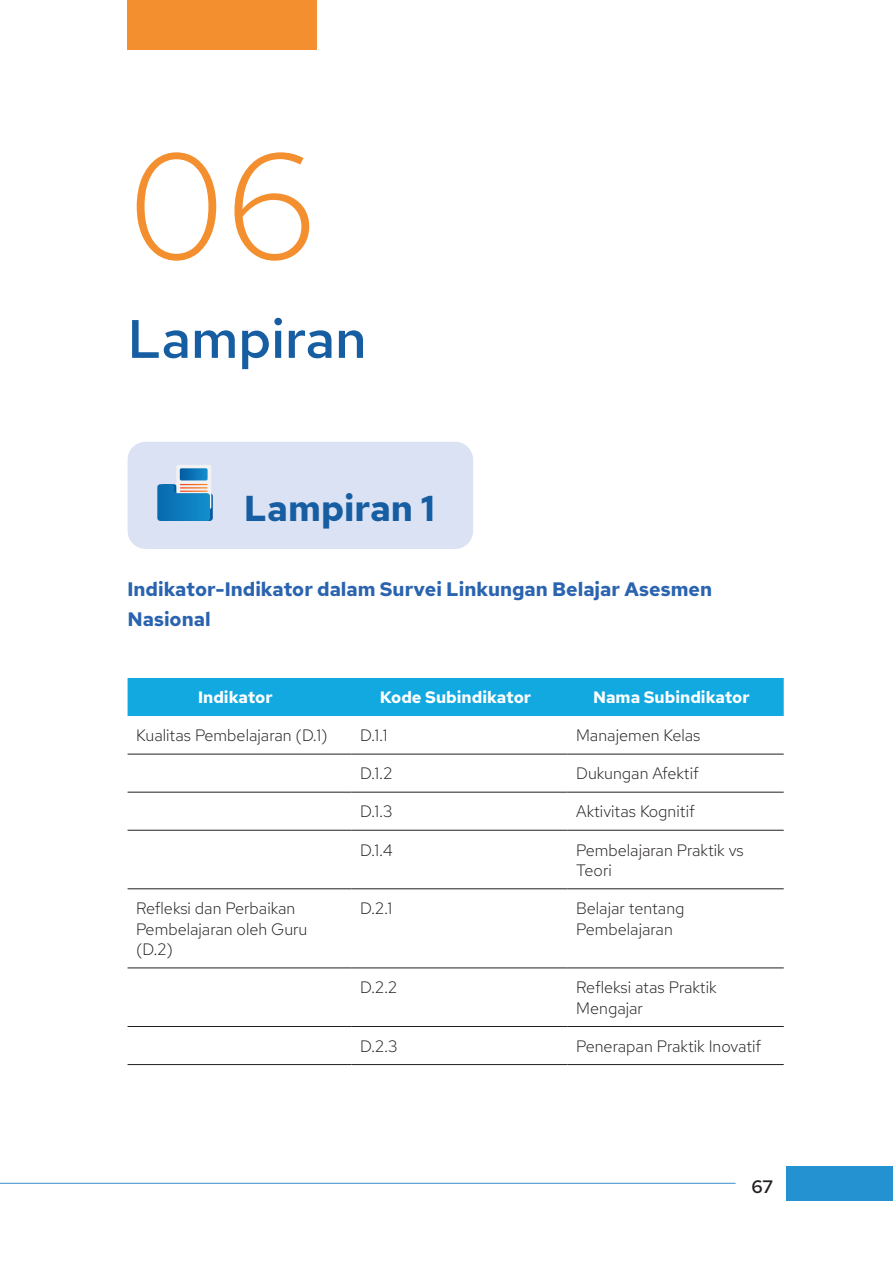
<style>
.page{position:relative;width:893px;height:1263px;background:#fff}
.page>*{position:absolute;margin:0;border:0;box-sizing:border-box;transform-origin:0 0}
.chapter_number{font:300 150px "Red Hat Text";color:#f38f2f}
.Chapter_Tittle{font:600 54px "Red Hat Text";color:#165da2}
.H5_lampiran{font:700 36px "Red Hat Text";color:#165da2}
.Lampiran_biru{font:700 19.5px/29.2px "Red Hat Text";color:#2a63af}
.t1{font:500 18px "Red Hat Text";color:#231f20}
.Body{font:300 16.5px/20.5px "Red Hat Text";color:#231f20}
.Table_tittle{font:700 16.5px "Red Hat Text";color:#fff}
</style>
<div class="page">
<div style="left:787px;top:1166px;width:106px;height:34px;background:#2491d0"></div>
<hr style="left:0;top:1183px;width:736px;height:1px;background:#3c8eca">
<div style="left:128px;top:0;width:189px;height:50px;background:#f38f2f"></div>
<div style="left:128px;top:442px;width:345px;height:107px;background:#dae2f3;border-radius:18px"></div>
<div style="left:176px;top:465px;width:35px;height:44px;background:#f2f2f2;border-radius:2px"></div>
<svg style="left:157px;top:468px;width:56px;height:53px"></svg>
<div style="left:128px;top:678px;width:656px;height:38px;background:#12a9e1"></div>
<svg style="left:128px;top:753px;width:656px;height:215px"></svg>
<hr style="left:128px;top:754px;width:224px;height:1px;background:#231f20">
<hr style="left:352px;top:754px;width:216px;height:1px;background:#231f20">
<hr style="left:568px;top:754px;width:216px;height:1px;background:#231f20">
<hr style="left:128px;top:792px;width:224px;height:1px;background:#231f20">
<hr style="left:352px;top:792px;width:216px;height:1px;background:#231f20">
<hr style="left:568px;top:792px;width:216px;height:1px;background:#231f20">
<hr style="left:128px;top:830px;width:224px;height:1px;background:#231f20">
<hr style="left:352px;top:830px;width:216px;height:1px;background:#231f20">
<hr style="left:568px;top:830px;width:216px;height:1px;background:#231f20">
<hr style="left:128px;top:888px;width:224px;height:1px;background:#231f20">
<hr style="left:352px;top:888px;width:216px;height:1px;background:#231f20">
<hr style="left:568px;top:888px;width:216px;height:1px;background:#231f20">
<hr style="left:128px;top:968px;width:224px;height:1px;background:#231f20">
<hr style="left:352px;top:968px;width:216px;height:1px;background:#231f20">
<hr style="left:568px;top:968px;width:216px;height:1px;background:#231f20">
<hr style="left:128px;top:1026px;width:224px;height:1px;background:#231f20">
<hr style="left:352px;top:1026px;width:216px;height:1px;background:#231f20">
<hr style="left:568px;top:1026px;width:216px;height:1px;background:#231f20">
<hr style="left:128px;top:1064px;width:224px;height:1px;background:#231f20">
<hr style="left:352px;top:1064px;width:216px;height:1px;background:#231f20">
<hr style="left:568px;top:1064px;width:216px;height:1px;background:#231f20">
<p class="chapter_number" style="left:128px;top:109px;width:191px">06</p>
<p class="Chapter_Tittle" style="left:128px;top:304px;width:240px">Lampiran</p>
<p class="H5_lampiran" style="left:244px;top:485px;width:192px">Lampiran 1</p>
<p class="Lampiran_biru" style="left:128px;top:575px;width:586px">Indikator-Indikator dalam Survei Linkungan Belajar Asesmen<br>Nasional</p>
<p class="Table_tittle" style="left:198px;top:687px;width:76px">Indikator</p>
<p class="Table_tittle" style="left:380px;top:687px;width:153px">Kode Subindikator</p>
<p class="Table_tittle" style="left:593px;top:687px;width:158px">Nama Subindikator</p>
<p class="Body" style="left:136px;top:725px;width:193px">Kualitas Pembelajaran (D.1)</p>
<p class="Body" style="left:360px;top:725px;width:29px">D.1.1</p>
<p class="Body" style="left:576px;top:725px;width:126px">Manajemen Kelas</p>
<p class="Body" style="left:360px;top:763px;width:34px">D.1.2</p>
<p class="Body" style="left:576px;top:763px;width:124px">Dukungan Afektif</p>
<p class="Body" style="left:360px;top:801px;width:34px">D.1.3</p>
<p class="Body" style="left:576px;top:801px;width:120px">Aktivitas Kognitif</p>
<p class="Body" style="left:360px;top:839px;width:34px">D.1.4</p>
<p class="Body" style="left:576px;top:839px;width:169px">Pembelajaran Praktik vs<br>Teori</p>
<p class="Body" style="left:136px;top:898px;width:173px">Refleksi dan Perbaikan<br>Pembelajaran oleh Guru (D.2)</p>
<p class="Body" style="left:360px;top:898px;width:34px">D.2.1</p>
<p class="Body" style="left:576px;top:898px;width:110px">Belajar tentang<br>Pembelajaran</p>
<p class="Body" style="left:360px;top:977px;width:38px">D.2.2</p>
<p class="Body" style="left:576px;top:977px;width:142px">Refleksi atas Praktik<br>Mengajar</p>
<p class="Body" style="left:360px;top:1035px;width:39px">D.2.3</p>
<p class="Body" style="left:576px;top:1035px;width:187px">Penerapan Praktik Inovatif</p>
<p class="t1" style="left:752px;top:1174px;width:23px">67</p>
</div>
